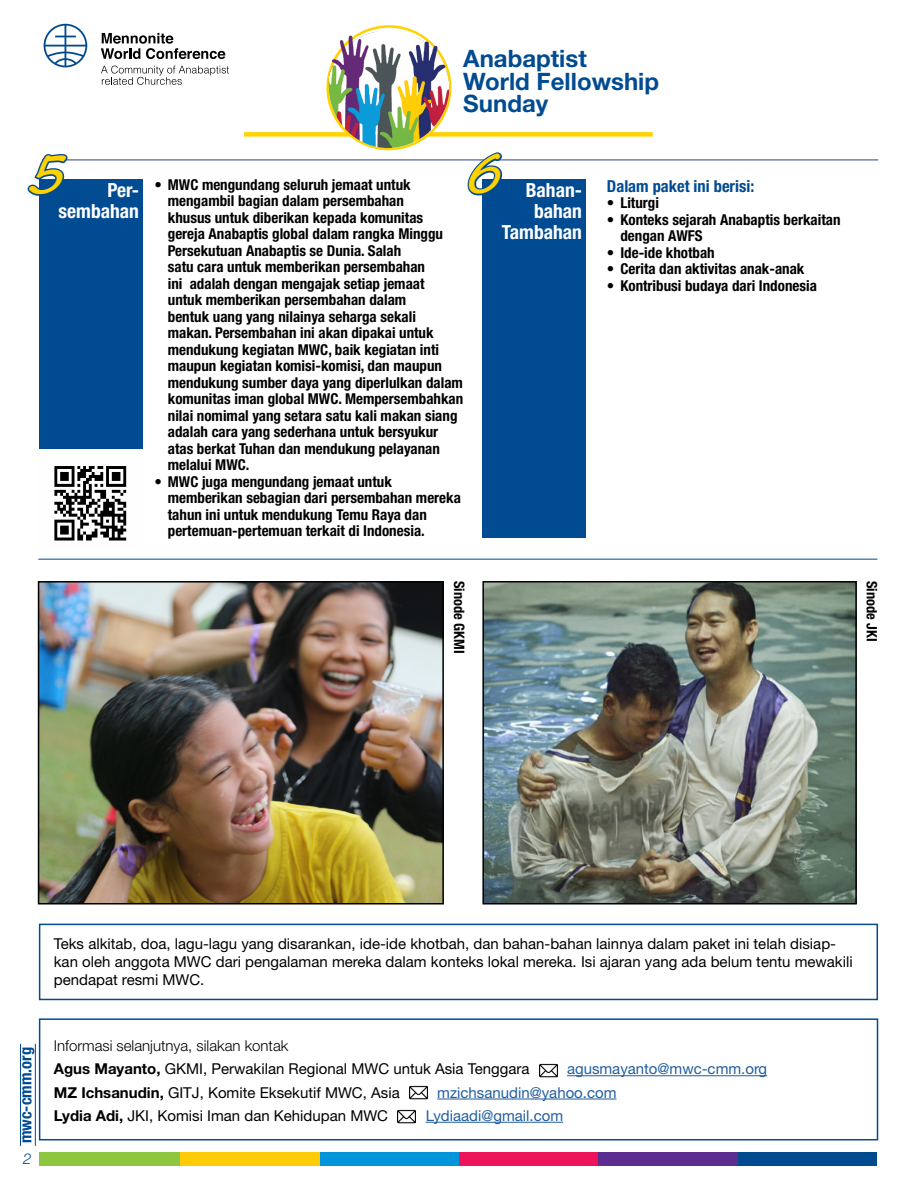
<style>
.page{position:relative;width:918px;height:1188px;background:#fff}
.page>*{position:absolute;margin:0;border:0;box-sizing:border-box;transform-origin:0 0}
.t1{font:italic 700 45px "Noteworthy";color:#ffd200}
.t2{font:700 24px/22.5px "Helvetica Neue LT Std";color:#004b91}
.t3{font:700 condensed 19.5px/21px "Helvetica Neue LT Std";color:#fff;text-align:right}
.t4{font:700 condensed 16.5px "Helvetica Neue LT Std";color:#004b91}
.t5{font:700 condensed 15px/16.5px "Helvetica Neue LT Std";color:#000}
.t6{font:15px/18px "Helvetica Neue LT Std";color:#000}
.t7{font:15px "Helvetica Neue LT Std";color:#215e9e}
.t8{font:italic 300 15px "Helvetica Neue LT Std";color:#004b91}
.t9{font:700 condensed 14.4px "Helvetica Neue LT Std";color:#000}
.s1{font-weight:300}
.s2{font-weight:700}
</style>
<div class="page">
<div style="left:244px;top:132px;width:409px;height:5px;background:#ffd200"></div>
<img style="left:325px;top:28px;width:125px;height:121px">
<div style="left:736px;top:1153px;width:141px;height:13px;background:#004a8f"></div>
<div style="left:597px;top:1153px;width:141px;height:13px;background:#5c2d91"></div>
<div style="left:458px;top:1153px;width:140px;height:13px;background:#ed145b"></div>
<div style="left:318px;top:1153px;width:141px;height:13px;background:#0095da"></div>
<div style="left:179px;top:1153px;width:140px;height:13px;background:#ffcb05"></div>
<div style="left:39px;top:1153px;width:141px;height:13px;background:#8dc63f"></div>
<svg style="left:101px;top:33px;width:124px;height:26px"></svg>
<svg style="left:101px;top:66px;width:128px;height:19px"></svg>
<svg style="left:44px;top:24px;width:43px;height:43px"></svg>
<hr style="left:20px;top:1044px;width:1px;height:102px;background:#004b91">
<hr style="left:35px;top:1044px;width:1px;height:102px;background:#004b91">
<hr style="left:42px;top:160px;width:836px;height:1px;background:#25408f">
<hr style="left:567px;top:1075px;width:200px;height:1px;background:#215e9e">
<hr style="left:437px;top:1099px;width:180px;height:1px;background:#215e9e">
<hr style="left:426px;top:1122px;width:137px;height:1px;background:#215e9e">
<div style="left:39px;top:1018px;width:839px;height:122px;border:2px solid #004b91"></div>
<div style="left:39px;top:924px;width:839px;height:76px;border:2px solid #004b91"></div>
<div style="left:39px;top:179px;width:104px;height:330px;background:#004b91"></div>
<img style="left:539px;top:1063px;width:18px;height:15px">
<img style="left:397px;top:1109px;width:18px;height:15px">
<img style="left:410px;top:1085px;width:18px;height:15px">
<hr style="left:38px;top:559px;width:840px;height:1px;background:#004b91">
<div style="left:482px;top:179px;width:104px;height:359px;background:#004b91"></div>
<svg style="left:465px;top:152px;width:40px;height:44px"></svg>
<svg style="left:27px;top:154px;width:43px;height:42px"></svg>
<img style="left:41px;top:584px;width:400px;height:317px">
<div style="left:38px;top:581px;width:406px;height:323px;border:2px solid #000"></div>
<img style="left:485px;top:584px;width:369px;height:317px">
<div style="left:482px;top:581px;width:375px;height:323px;border:2px solid #000"></div>
<img style="left:39px;top:449px;width:104px;height:92px">
<h2 class="t2" style="left:463px;top:47px;width:197px">Anabaptist<br>World Fellowship<br>Sunday</h2>
<h1 class="t1" style="left:26px;top:135px;width:64px">5</h1>
<h1 class="t1" style="left:464px;top:134px;width:64px">6</h1>
<p class="t5" style="left:168px;top:176px;width:297px;text-indent:-14px">• MWC mengundang seluruh jemaat untuk mengambil bagian dalam persembahan<br>khusus untuk diberikan kepada komunitas gereja Anabaptis global dalam rangka Minggu Persekutuan Anabaptis se Dunia. Salah<br>satu cara untuk memberikan persembahan<br>ini adalah dengan mengajak setiap jemaat<br>untuk memberikan persembahan dalam<br>bentuk uang yang nilainya seharga sekali makan. Persembahan ini akan dipakai untuk mendukung kegiatan MWC, baik kegiatan inti maupun kegiatan komisi-komisi, dan maupun mendukung sumber daya yang diperlulkan dalam komunitas iman global MWC. Mempersembahkan nilai nomimal yang setara satu kali makan siang adalah cara yang sederhana untuk bersyukur atas berkat Tuhan dan mendukung pelayanan melalui MWC.</p>
<p class="t5" style="left:168px;top:473px;width:295px;text-indent:-14px">• MWC juga mengundang jemaat untuk memberikan sebagian dari persembahan mereka tahun ini untuk mendukung Temu Raya dan pertemuan-pertemuan terkait di Indonesia.</p>
<h3 class="t3" style="left:59px;top:179px;width:82px">Per&shy;sembahan</h3>
<p class="t4" style="left:607px;top:176px;width:149px">Dalam paket ini berisi:</p>
<h3 class="t3" style="left:502px;top:179px;width:82px">Bahan&shy;bahan<br>Tambahan</h3>
<p class="t5" style="left:607px;top:194px;width:54px">• Liturgi</p>
<p class="t5" style="left:620px;top:211px;width:222px;text-indent:-14px">• Konteks sejarah Anabaptis berkaitan dengan AWFS</p>
<p class="t5" style="left:607px;top:244px;width:109px">• Ide-ide khotbah</p>
<p class="t5" style="left:607px;top:260px;width:199px">• Cerita dan aktivitas anak-anak</p>
<p class="t5" style="left:607px;top:277px;width:211px">• Kontribusi budaya dari Indonesia</p>
<p class="t9" style="left:468px;top:581px;width:74px;rotate:90deg">Sinode GKMI</p>
<p class="t9" style="left:881px;top:581px;width:62px;rotate:90deg">Sinode JKI</p>
<p class="t6" style="left:54px;top:935px;width:800px">Teks alkitab, doa, lagu-lagu yang disarankan, ide-ide khotbah, dan bahan-bahan lainnya dalam paket ini telah disiap&shy;kan oleh anggota MWC dari pengalaman mereka dalam konteks lokal mereka. Isi ajaran yang ada belum tentu mewakili pendapat resmi MWC.</p>
<p class="t4" style="left:16px;top:1143px;width:98px;rotate:-90deg">mwc-cmm.org</p>
<p class="t8" style="left:23px;top:1150px;width:10px">2</p>
<p class="t6" style="left:54px;top:1034px;width:477px;line-height:23.2px"><span class="s1">Informasi selanjutnya, silakan kontak<br></span><span class="s2">Agus Mayanto,</span> GKMI, Perwakilan Regional MWC untuk Asia Tenggara</p>
<p class="t7" style="left:567px;top:1060px;width:202px">agusmayanto@mwc-cmm.org</p>
<p class="t6" style="left:54px;top:1083px;width:347px"><span class="s2">MZ Ichsanudin,</span> GITJ, Komite Eksekutif MWC, Asia</p>
<p class="t7" style="left:437px;top:1083px;width:181px">mzichsanudin@yahoo.com</p>
<p class="t6" style="left:54px;top:1106px;width:336px"><span class="s2">Lydia Adi,</span> JKI, Komisi Iman dan Kehidupan MWC</p>
<p class="t7" style="left:426px;top:1106px;width:139px">Lydiaadi@gmail.com</p>
</div>
